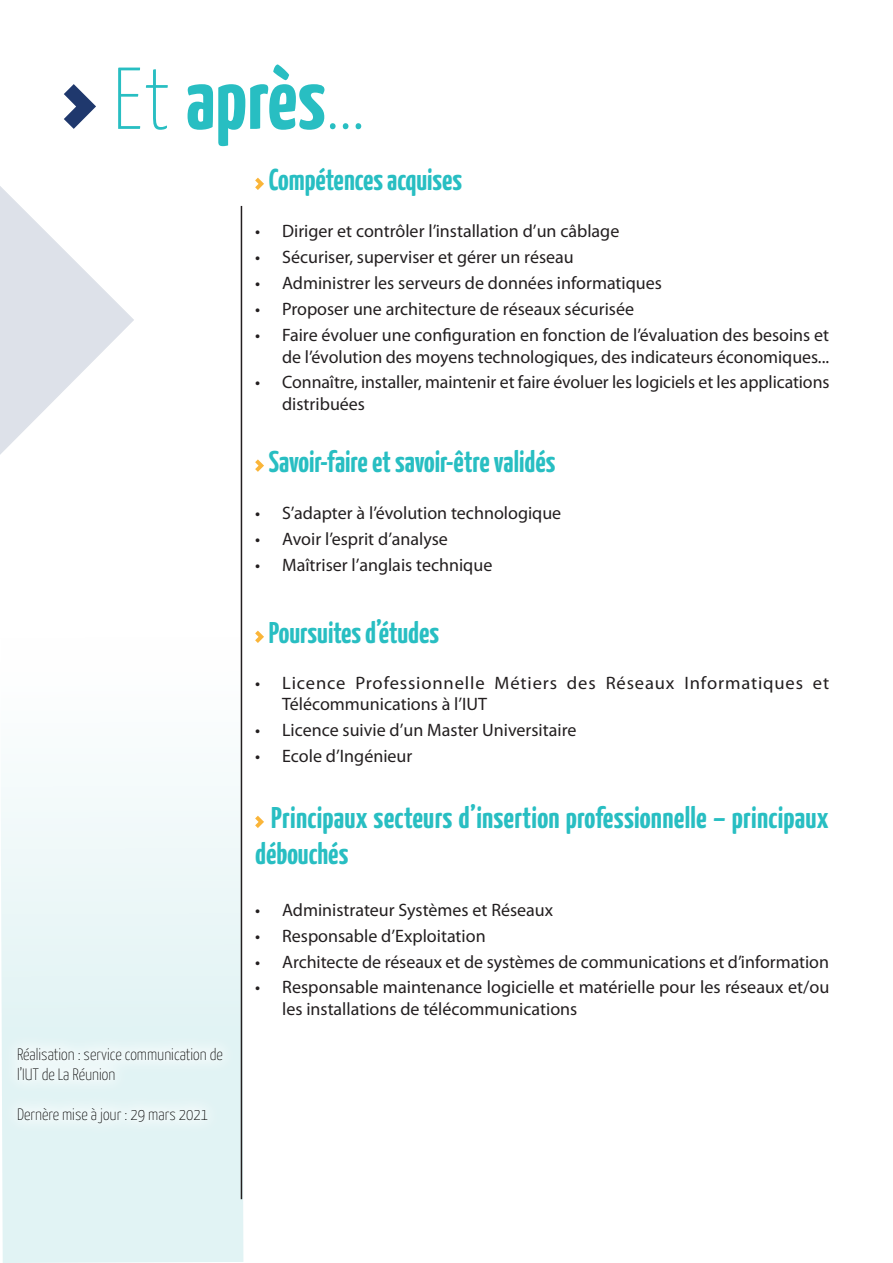
<style>
.page{position:relative;width:893px;height:1263px;background:#fff}
.page>*{position:absolute;margin:0;border:0;box-sizing:border-box;transform-origin:0 0}
.t1{font:700 87.6px "Yanone Kaffeesatz";color:#28bec2}
.t2{font:700 30px/36px "Yanone Kaffeesatz";color:#28bec2}
.t3{font:18px/21.6px "Myriad Pro";color:#231f20}
.t4{font:18px/21.6px "Myriad Pro";letter-spacing:.045em;color:#231f20}
.t5{font:100 16.5px/19.8px "Yanone Kaffeesatz";color:#000}
.s1{font-weight:100}
</style>
<div class="page">
<svg style="left:1px;top:636px;width:242px;height:627px"></svg>
<svg style="left:255px;top:178px;width:9px;height:12px"></svg>
<svg style="left:255px;top:459px;width:9px;height:13px"></svg>
<svg style="left:255px;top:631px;width:9px;height:12px"></svg>
<svg style="left:255px;top:816px;width:9px;height:12px"></svg>
<hr style="left:241px;top:206px;width:1px;height:993px;background:#231f20">
<svg style="left:64px;top:84px;width:32px;height:45px"></svg>
<svg style="left:0;top:186px;width:134px;height:269px"></svg>
<div style="left:2px;top:1033px;width:236px;height:105px;background:#e5f4f5"></div>
<p class="t1" style="left:112px;top:45px;width:255px"><span class="s1">Et</span> après<span class="s1">…</span></p>
<p class="t2" style="left:269px;top:161px;width:195px">Compétences acquises</p>
<p class="t3" style="left:255px;top:221px;width:366px">• Diriger et contrôler l’installation d’un câblage</p>
<p class="t3" style="left:255px;top:247px;width:320px">• Sécuriser, superviser et gérer un réseau</p>
<p class="t3" style="left:255px;top:273px;width:408px">• Administrer les serveurs de données informatiques</p>
<p class="t3" style="left:255px;top:299px;width:380px">• Proposer une architecture de réseaux sécurisée</p>
<p class="t3" style="left:255px;top:324px;width:576px;text-align:right">• Faire évoluer une configuration en fonction de l’évaluation des besoins et de l’évolution des moyens technologiques, des indicateurs économiques...</p>
<p class="t3" style="left:282px;top:372px;width:549px;text-indent:-27px">• Connaître, installer, maintenir et faire évoluer les logiciels et les applications distribuées</p>
<p class="t2" style="left:269px;top:443px;width:288px">Savoir-faire et savoir-être validés</p>
<p class="t3" style="left:255px;top:503px;width:308px">• S’adapter à l’évolution technologique</p>
<p class="t3" style="left:255px;top:529px;width:194px">• Avoir l’esprit d’analyse</p>
<p class="t3" style="left:255px;top:554px;width:239px">• Maîtriser l’anglais technique</p>
<p class="t5" style="left:17px;top:1044px;width:207px">Réalisation : service communication de l’IUT de La Réunion</p>
<p class="t5" style="left:17px;top:1104px;width:193px">Dernère mise à jour : 29 mars 2021</p>
<p class="t2" style="left:269px;top:614px;width:172px">Poursuites d’études</p>
<p class="t4" style="left:282px;top:672px;width:549px;text-indent:-27px">• Licence Professionnelle Métiers des Réseaux Informatiques et<br>Télécommunications à l’IUT</p>
<p class="t3" style="left:255px;top:720px;width:323px">• Licence suivie d’un Master Universitaire</p>
<p class="t3" style="left:255px;top:745px;width:159px">• Ecole d’Ingénieur</p>
<p class="t2" style="left:255px;top:799px;width:575px;text-indent:16px">Principaux secteurs d’insertion professionnelle – principaux débouchés</p>
<p class="t3" style="left:255px;top:899px;width:300px">• Administrateur Systèmes et Réseaux</p>
<p class="t3" style="left:255px;top:925px;width:232px">• Responsable d’Exploitation</p>
<p class="t3" style="left:255px;top:951px;width:575px">• Architecte de réseaux et de systèmes de communications et d’information</p>
<p class="t3" style="left:282px;top:977px;width:549px;text-indent:-27px">• Responsable maintenance logicielle et matérielle pour les réseaux et/ou les installations de télécommunications</p>
</div>
